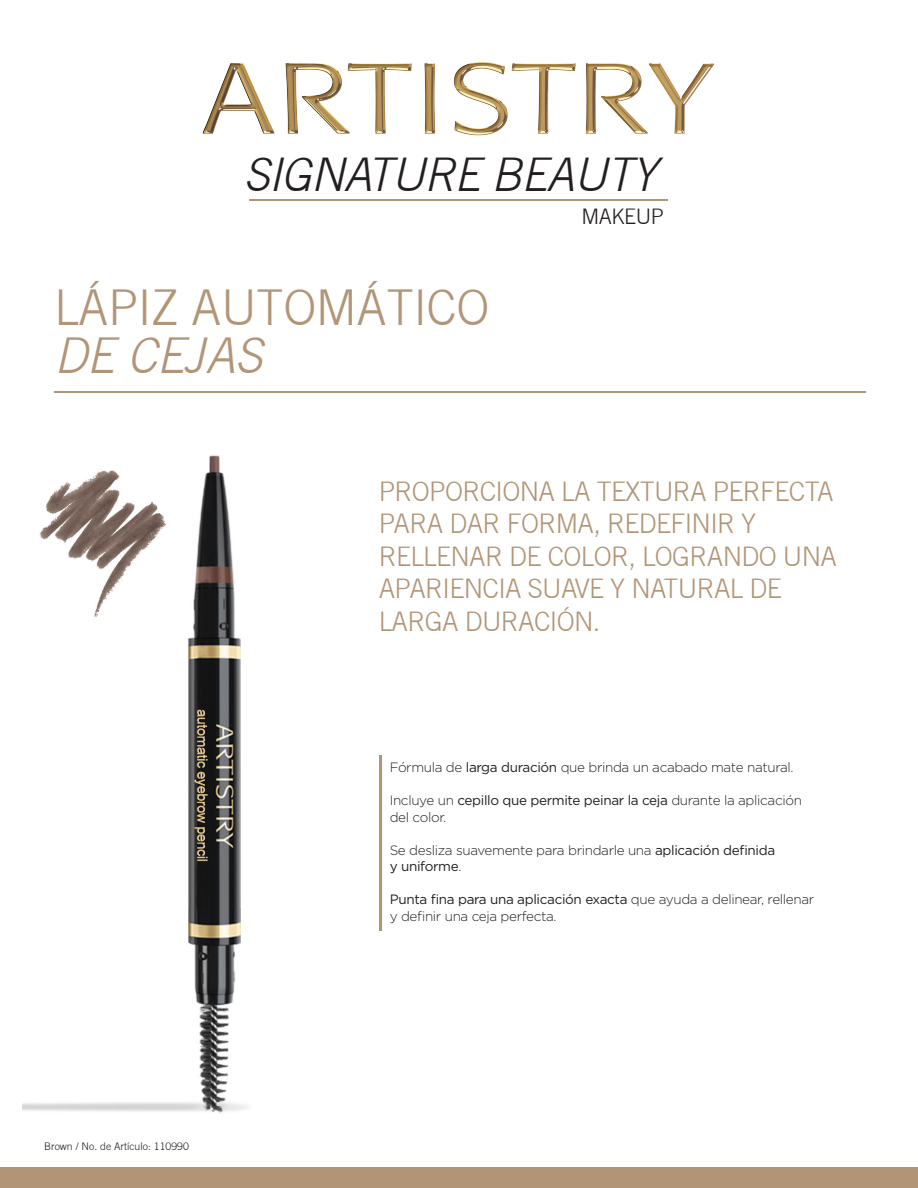
<style>
.page{position:relative;width:918px;height:1188px;background:#fff}
.page>*{position:absolute;margin:0;border:0;box-sizing:border-box;transform-origin:0 0}
.Tipo_generico_de_pro{font:300 49.5px "Trade Gothic";letter-spacing:-.01em;color:#b29576}
.Tipo_generico_de_pro-2{font:italic 300 49.5px "Trade Gothic";letter-spacing:-.01em;color:#b29576}
.t1{font:italic 300 46.5px "Trade Gothic";letter-spacing:-.02em;color:#231f20}
.Texto_Info{font:300 27px/32.4px "Trade Gothic";letter-spacing:-.025em;color:#b29576}
.t2{font:300 21.45px "Trade Gothic";letter-spacing:-.02em;color:#231f20}
.Texto_Info-2{font:300 13.5px/16.5px "Gotham";letter-spacing:-.025em;color:#231f20}
.Texto_Info-3{font:13.5px "Gotham";letter-spacing:-.025em;color:#231f20}
.t3{font:300 10.5px "Trade Gothic";color:#231f20}
.s1{font-weight:400}
.s2{font-weight:300}
</style>
<div class="page">
<div style="left:0;top:1167px;width:918px;height:21px;background:#b29576"></div>
<img style="left:202px;top:62px;width:512px;height:74px">
<hr style="left:250px;top:199px;width:418px;height:1px;background:#b29576">
<img style="left:23px;top:455px;width:225px;height:658px">
<hr style="left:54px;top:391px;width:811px;height:2px;background:#b29576">
<img style="left:30px;top:460px;width:148px;height:169px">
<hr style="left:379px;top:755px;width:3px;height:176px;background:#b29576">
<h2 class="t1" style="left:244px;top:146px;width:415px">SIGNATURE BEAUTY</h2>
<h3 class="t2" style="left:581px;top:204px;width:84px">MAKEUP</h3>
<p class="Tipo_generico_de_pro" style="left:54px;top:278px;width:437px">LÁPIZ AUTOMÁTICO</p>
<p class="Tipo_generico_de_pro-2" style="left:54px;top:326px;width:210px">DE CEJAS</p>
<p class="Texto_Info" style="left:379px;top:475px;width:460px">PROPORCIONA LA TEXTURA PERFECTA<br>PARA DAR FORMA, REDEFINIR Y<br>RELLENAR DE COLOR, LOGRANDO UNA<br>APARIENCIA SUAVE Y NATURAL DE<br>LARGA DURACIÓN.</p>
<p class="t3" style="left:44px;top:1140px;width:146px">Brown / No. de Artículo: 110990</p>
<p class="Texto_Info-2" style="left:390px;top:759px;width:405px">Fórmula de <span class="s1">larga duración</span> que brinda un acabado mate natural.</p>
<p class="Texto_Info-2" style="left:390px;top:792px;width:414px">Incluye un <span class="s1">cepillo que permite peinar la ceja</span> durante la aplicación del color.</p>
<p class="Texto_Info-2" style="left:390px;top:841px;width:387px">Se desliza suavemente para brindarle una <span class="s1">aplicación definida</span></p>
<p class="Texto_Info-3" style="left:390px;top:858px;width:73px">y uniforme<span class="s2">.</span></p>
<p class="Texto_Info-2" style="left:390px;top:891px;width:426px"><span class="s1">Punta fina para una aplicación exacta</span> que ayuda a delinear, rellenar y definir una ceja perfecta.</p>
</div>
